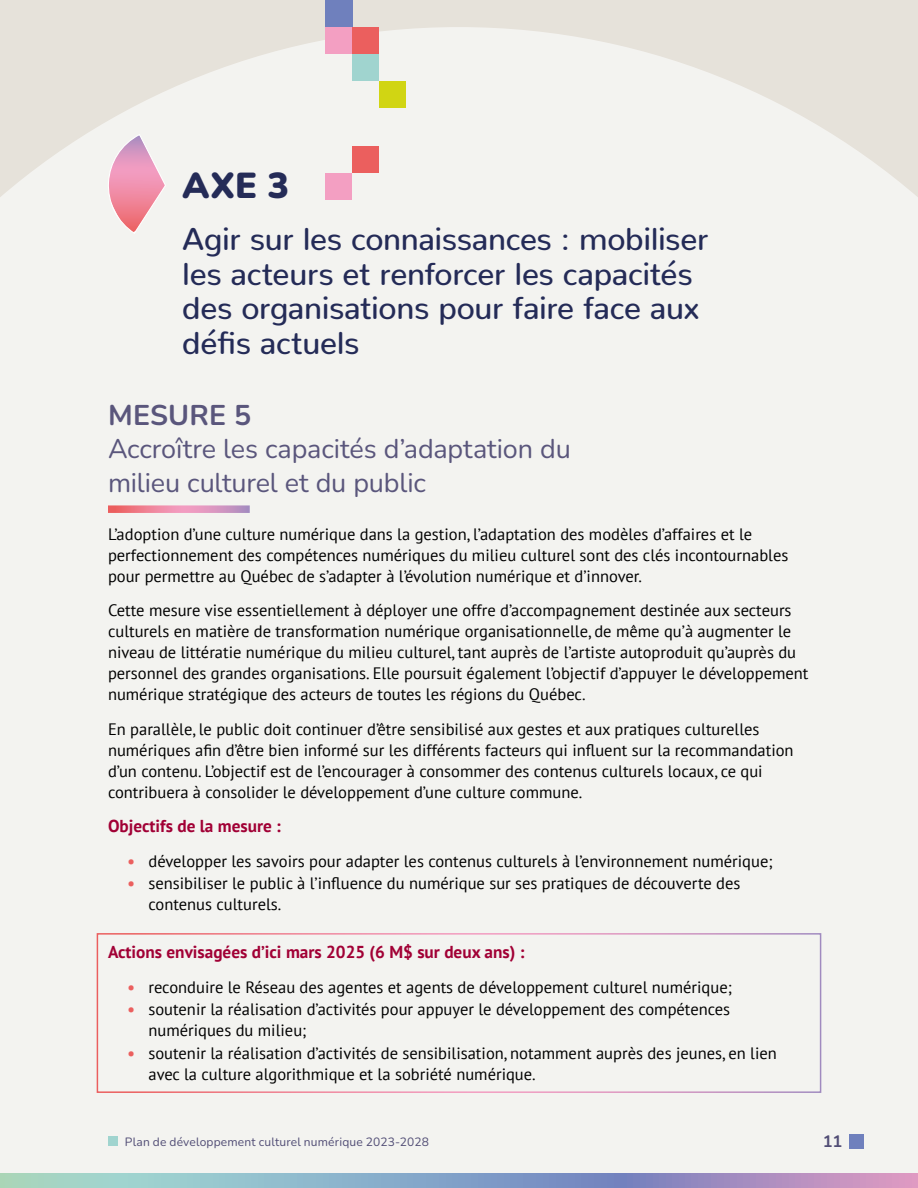
<style>
.page{position:relative;width:918px;height:1188px;background:#e6e2da}
.page>*{position:absolute;margin:0;border:0;box-sizing:border-box;transform-origin:0 0}
.t1{font:900 36px "Nunito";color:#242b57}
.t2{font:500 31.5px/34.5px "Nunito";letter-spacing:-.01em;color:#242b57}
.t3{font:700 28.5px "Nunito";letter-spacing:.005em;color:#5a567c}
.t4{font:27px/34.2px "Nunito";letter-spacing:-.005em;color:#5a567c}
.t5{font:700 17.25px "PT Sans";color:#a10035}
.t6{font:16.5px/21px "PT Sans";color:#000}
.t7{font:700 16.5px "Nunito";color:#514d75}
.t8{font:12px "Nunito";letter-spacing:.015em;color:#514d75}
.s1{font-weight:700;color:#eb5f5e}
</style>
<div class="page">
<div style="left:0;top:27px;width:918px;height:1147px;background:#f3f3f0"></div>
<svg style="left:0;top:1174px;width:918px;height:14px;background:#98a8c5"></svg>
<div style="left:849px;top:1134px;width:15px;height:15px;background:#6f80bd"></div>
<div style="left:108px;top:1137px;width:10px;height:9px;background:#a0d4cf"></div>
<div style="left:325px;top:0;width:27px;height:27px;background:#6f80bd"></div>
<div style="left:352px;top:27px;width:27px;height:27px;background:#eb5f5e"></div>
<div style="left:352px;top:54px;width:27px;height:27px;background:#a0d4cf"></div>
<div style="left:379px;top:81px;width:27px;height:27px;background:#d1d513"></div>
<div style="left:325px;top:27px;width:27px;height:27px;background:#f39fc2"></div>
<div style="left:352px;top:146px;width:27px;height:27px;background:#eb5f5e"></div>
<div style="left:325px;top:173px;width:27px;height:27px;background:#f39fc2"></div>
<svg style="left:108px;top:505px;width:142px;height:8px"></svg>
<svg style="left:107px;top:133px;width:60px;height:102px;background:#eebdcb"></svg>
<div style="left:97px;top:933px;width:724px;height:160px;border:2px solid #fff"></div>
<h1 class="t1" style="left:182px;top:161px;width:108px">AXE 3</h1>
<h2 class="t2" style="left:182px;top:218px;width:528px">Agir sur les connaissances : mobiliser les acteurs et renforcer les capacités des organisations pour faire face aux défis actuels</h2>
<h3 class="t3" style="left:108px;top:396px;width:145px">MESURE 5</h3>
<h3 class="t4" style="left:108px;top:430px;width:464px">Accroître les capacités d’adaptation du milieu culturel et du public</h3>
<p class="t6" style="left:108px;top:523px;width:682px">L’adoption d’une culture numérique dans la gestion, l’adaptation des modèles d’affaires et le perfectionnement des compétences numériques du milieu culturel sont des clés incontournables pour permettre au Québec de s’adapter à l’évolution numérique et d’innover.</p>
<p class="t6" style="left:108px;top:600px;width:702px">Cette mesure vise essentiellement à déployer une offre d’accompagnement destinée aux secteurs culturels en matière de transformation numérique organisationnelle, de même qu’à augmenter le niveau de littératie numérique du milieu culturel, tant auprès de l’artiste autoproduit qu’auprès du personnel des grandes organisations. Elle poursuit également l’objectif d’appuyer le développement numérique stratégique des acteurs de toutes les régions du Québec.</p>
<p class="t6" style="left:108px;top:718px;width:687px">En parallèle, le public doit continuer d’être sensibilisé aux gestes et aux pratiques culturelles numériques afin d’être bien informé sur les différents facteurs qui influent sur la recommandation d’un contenu. L’objectif est de l’encourager à consommer des contenus culturels locaux, ce qui contribuera à consolider le développement d’une culture commune.</p>
<p class="t5" style="left:108px;top:815px;width:174px">Objectifs de la mesure :</p>
<p class="t6" style="left:128px;top:850px;width:647px"><span class="s1">•</span> développer les savoirs pour adapter les contenus culturels à l’environnement numérique;</p>
<p class="t6" style="left:149px;top:873px;width:593px;text-indent:-21px"><span class="s1">•</span> sensibiliser le public à l’influence du numérique sur ses pratiques de découverte des contenus culturels.</p>
<p class="t5" style="left:108px;top:941px;width:418px">Actions envisagées d’ici mars 2025 (6 M$ sur deux ans) :</p>
<p class="t6" style="left:128px;top:976px;width:606px"><span class="s1">•</span> reconduire le Réseau des agentes et agents de développement culturel numérique;</p>
<p class="t6" style="left:149px;top:998px;width:583px;text-indent:-21px"><span class="s1">•</span> soutenir la réalisation d’activités pour appuyer le développement des compétences numériques du milieu;</p>
<p class="t6" style="left:149px;top:1042px;width:630px;text-indent:-21px"><span class="s1">•</span> soutenir la réalisation d’activités de sensibilisation, notamment auprès des jeunes, en lien avec la culture algorithmique et la sobriété numérique.</p>
<p class="t8" style="left:125px;top:1134px;width:306px">Plan de développement culturel numérique 2023-2028</p>
<p class="t7" style="left:823px;top:1130px;width:21px">11</p>
</div>
